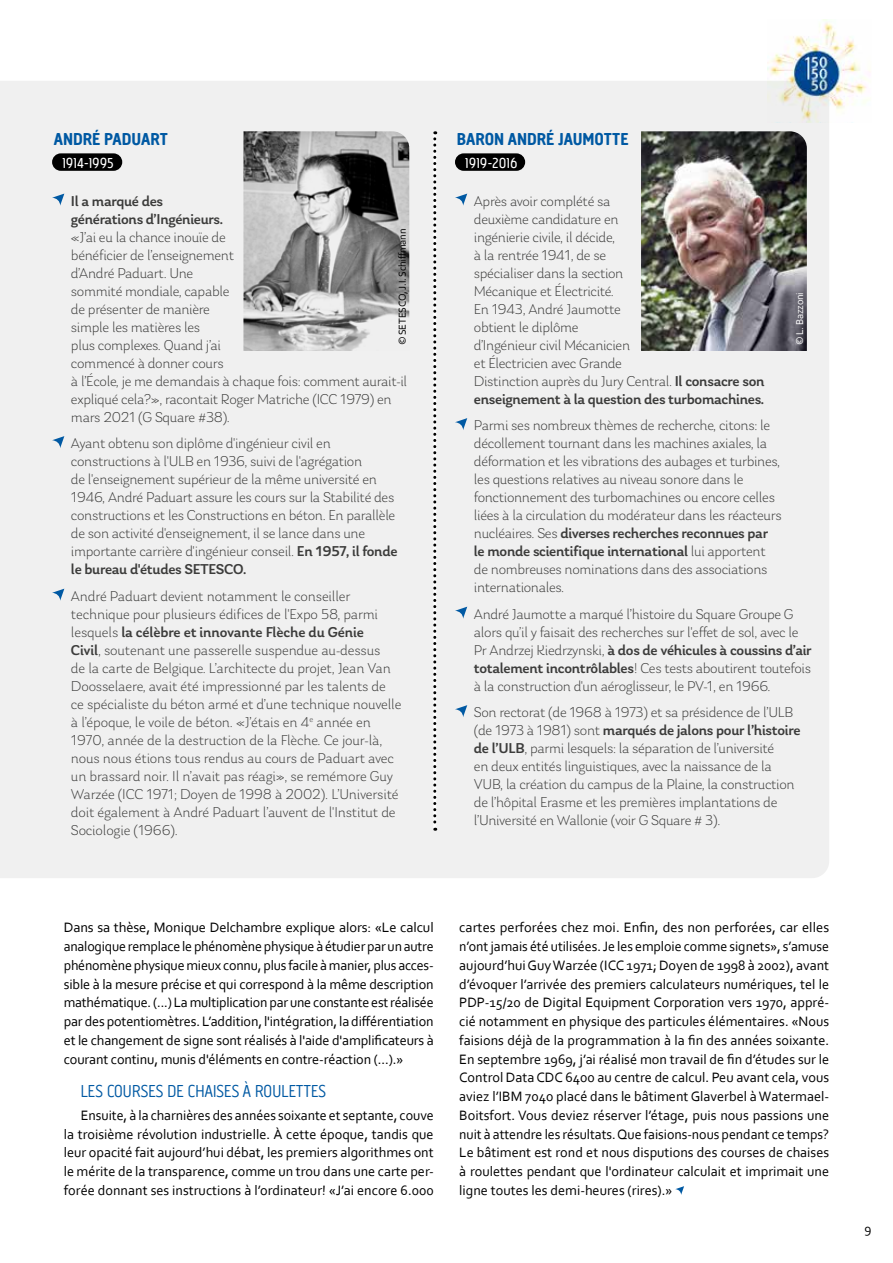
<style>
.page{position:relative;width:893px;height:1263px;background:#fff}
.page>*{position:absolute;margin:0;border:0;box-sizing:border-box;transform-origin:0 0}
.t1{font:700 18px "Creighton Pro";letter-spacing:.035em;color:#0059a3}
.t2{font:300 18px "Creighton Pro";letter-spacing:.01em;color:#0059a3}
.t3{font:300 15px/18px "Laca";letter-spacing:-.02em;color:#3c3c3b}
.t4{font:500 15px/18px "Laca";letter-spacing:-.02em;color:#3c3c3b}
.t5{font:15px "Creighton Pro";letter-spacing:.04em;color:#fff}
.t6{font:14.25px/18.8px "Corbel";color:#000;text-align:justify}
.t7{font:13.5px "Corbel";color:#000}
.t8{font:10.5px "Corbel";letter-spacing:-.02em;color:#000}
.t9{font:10.5px "Corbel";letter-spacing:-.02em;color:#fff}
.s1{font-weight:500}
</style>
<div class="page">
<div style="left:0;top:81px;width:829px;height:797px;background:#f0f0f0"></div>
<img style="left:768px;top:19px;width:100px;height:104px">
<svg style="left:433px;top:131px;width:3px;height:700px"></svg>
<svg style="left:675px;top:1186px;width:9px;height:9px"></svg>
<svg style="left:52px;top:194px;width:12px;height:12px"></svg>
<svg style="left:52px;top:436px;width:12px;height:12px"></svg>
<svg style="left:52px;top:589px;width:12px;height:12px"></svg>
<div style="left:52px;top:153px;width:70px;height:18px;background:#000;border-radius:9px"></div>
<svg style="left:455px;top:194px;width:12px;height:12px"></svg>
<svg style="left:455px;top:418px;width:12px;height:12px"></svg>
<svg style="left:455px;top:607px;width:12px;height:12px"></svg>
<svg style="left:455px;top:705px;width:12px;height:12px"></svg>
<div style="left:455px;top:153px;width:70px;height:18px;background:#000;border-radius:9px"></div>
<img style="left:243px;top:131px;width:166px;height:220px">
<img style="left:641px;top:131px;width:166px;height:220px">
<div style="left:388px;top:219px;width:30px;height:136px;background:#fff;opacity:.93"></div>
<p class="t1" style="left:54px;top:128px;width:115px">ANDRÉ PADUART</p>
<p class="t5" style="left:63px;top:154px;width:52px">1914-1995</p>
<p class="t4" style="left:71px;top:192px;width:154px">Il a marqué des générations d’Ingénieurs.</p>
<p class="t3" style="left:71px;top:228px;width:338px">«J’ai eu la chance inouïe de<br>bénéficier de l’enseignement<br>d’André Paduart. Une<br>sommité mondiale, capable<br>de présenter de manière<br>simple les matières les<br>plus complexes. Quand j’ai<br>commencé à donner cours<br>à l’École, je me demandais à chaque fois: comment aurait-il expliqué cela?», racontait Roger Matriche (ICC 1979) en mars 2021 (G Square #38).</p>
<p class="t3" style="left:71px;top:434px;width:328px">Ayant obtenu son diplôme d'ingénieur civil en constructions à l'ULB en 1936, suivi de l'agrégation<br>de l'enseignement supérieur de la même université en 1946, André Paduart assure les cours sur la Stabilité des constructions et les Constructions en béton. En parallèle de son activité d'enseignement, il se lance dans une importante carrière d'ingénieur conseil. <span class="s1">En 1957, il fonde le bureau d'études SETESCO.</span></p>
<p class="t3" style="left:71px;top:587px;width:332px">André Paduart devient notamment le conseiller technique pour plusieurs édifices de l'Expo 58, parmi lesquels <span class="s1">la célèbre et innovante Flèche du Génie<br>Civil</span>, soutenant une passerelle suspendue au-dessus<br>de la carte de Belgique. L’architecte du projet, Jean Van Doosselaere, avait été impressionné par les talents de ce spécialiste du béton armé et d’une technique nouvelle à l’époque, le voile de béton. «J’étais en 4<sup>e</sup> année en 1970, année de la destruction de la Flèche. Ce jour-là, nous nous étions tous rendus au cours de Paduart avec un brassard noir. Il n’avait pas réagi», se remémore Guy Warzée (ICC 1971; Doyen de 1998 à 2002). L’Université doit également à André Paduart l’auvent de l'Institut de Sociologie (1966).</p>
<p class="t8" style="left:396px;top:345px;width:118px;rotate:-90deg">© SETESCO, J.I. Schiffmann</p>
<p class="t1" style="left:457px;top:128px;width:173px">BARON ANDRÉ JAUMOTTE</p>
<p class="t5" style="left:466px;top:154px;width:53px">1919-2016</p>
<p class="t3" style="left:474px;top:192px;width:292px">Après avoir complété sa<br>deuxième candidature en<br>ingénierie civile, il décide,<br>à la rentrée 1941, de se<br>spécialiser dans la section<br>Mécanique et Électricité.<br>En 1943, André Jaumotte<br>obtient le diplôme<br>d’Ingénieur civil Mécanicien<br>et Électricien avec Grande<br>Distinction auprès du Jury Central. <span class="s1">Il consacre son enseignement à la question des turbomachines.</span></p>
<p class="t3" style="left:474px;top:416px;width:309px">Parmi ses nombreux thèmes de recherche, citons: le décollement tournant dans les machines axiales, la déformation et les vibrations des aubages et turbines, les questions relatives au niveau sonore dans le fonctionnement des turbomachines ou encore celles liées à la circulation du modérateur dans les réacteurs nucléaires. Ses <span class="s1">diverses recherches reconnues par le monde scientifique international</span> lui apportent de nombreuses nominations dans des associations internationales.</p>
<p class="t3" style="left:474px;top:605px;width:339px">André Jaumotte a marqué l’histoire du Square Groupe G alors qu’il y faisait des recherches sur l'effet de sol, avec le Pr Andrzej Kiedrzynski, <span class="s1">à dos de véhicules à coussins d’air totalement incontrôlables</span>! Ces tests aboutirent toutefois à la construction d'un aéroglisseur, le PV-1, en 1966.</p>
<p class="t3" style="left:474px;top:703px;width:328px">Son rectorat (de 1968 à 1973) et sa présidence de l’ULB (de 1973 à 1981) sont <span class="s1">marqués de jalons pour l’histoire de l’ULB</span>, parmi lesquels: la séparation de l’université<br>en deux entités linguistiques, avec la naissance de la VUB, la création du campus de la Plaine, la construction de l’hôpital Erasme et les premières implantations de l’Université en Wallonie (voir G Square # 3).</p>
<p class="t9" style="left:793px;top:345px;width:55px;rotate:-90deg">© L. Bazzoni</p>
<p class="t6" style="left:64px;top:918px;width:371px">Dans sa thèse, Monique Delchambre explique alors: «Le calcul analogique remplace le phénomène physique à étudier par un autre phénomène physique mieux connu, plus facile à manier, plus acces&shy;sible à la mesure précise et qui correspond à la même description mathématique. (...) La multiplication par une constante est réalisée par des potentiomètres. L’addition, l'intégration, la différentiation et le changement de signe sont réalisés à l'aide d'amplificateurs à courant continu, munis d'éléments en contre-réaction (...).»</p>
<p class="t2" style="left:81px;top:1080px;width:247px">LES COURSES DE CHAISES À ROULETTES</p>
<p class="t6" style="left:64px;top:1105px;width:371px;text-indent:17px">Ensuite, à la charnières des années soixante et septante, couve la troisième révolution industrielle. À cette époque, tandis que leur opacité fait aujourd’hui débat, les premiers algorithmes ont le mérite de la transparence, comme un trou dans une carte per&shy;forée donnant ses instructions à l’ordinateur! «J’ai encore 6.000</p>
<p class="t6" style="left:459px;top:918px;width:371px">cartes perforées chez moi. Enfin, des non perforées, car elles n’ont jamais été utilisées. Je les emploie comme signets», s’amuse aujourd’hui Guy Warzée (ICC 1971; Doyen de 1998 à 2002), avant d’évoquer l’arrivée des premiers calculateurs numériques, tel le PDP-15/20 de Digital Equipment Corporation vers 1970, appré&shy;cié notamment en physique des particules élémentaires. «Nous faisions déjà de la programmation à la fin des années soixante.<br>En septembre 1969, j’ai réalisé mon travail de fin d’études sur le Control Data CDC 6400 au centre de calcul. Peu avant cela, vous aviez l’IBM 7040 placé dans le bâtiment Glaverbel à Watermael-Boitsfort. Vous deviez réserver l’étage, puis nous passions une nuit à attendre les résultats. Que faisions-nous pendant ce temps?<br>Le bâtiment est rond et nous disputions des courses de chaises à roulettes pendant que l'ordinateur calculait et imprimait une ligne toutes les demi-heures (rires).»</p>
<p class="t7" style="left:865px;top:1220px;width:9px">9</p>
</div>
